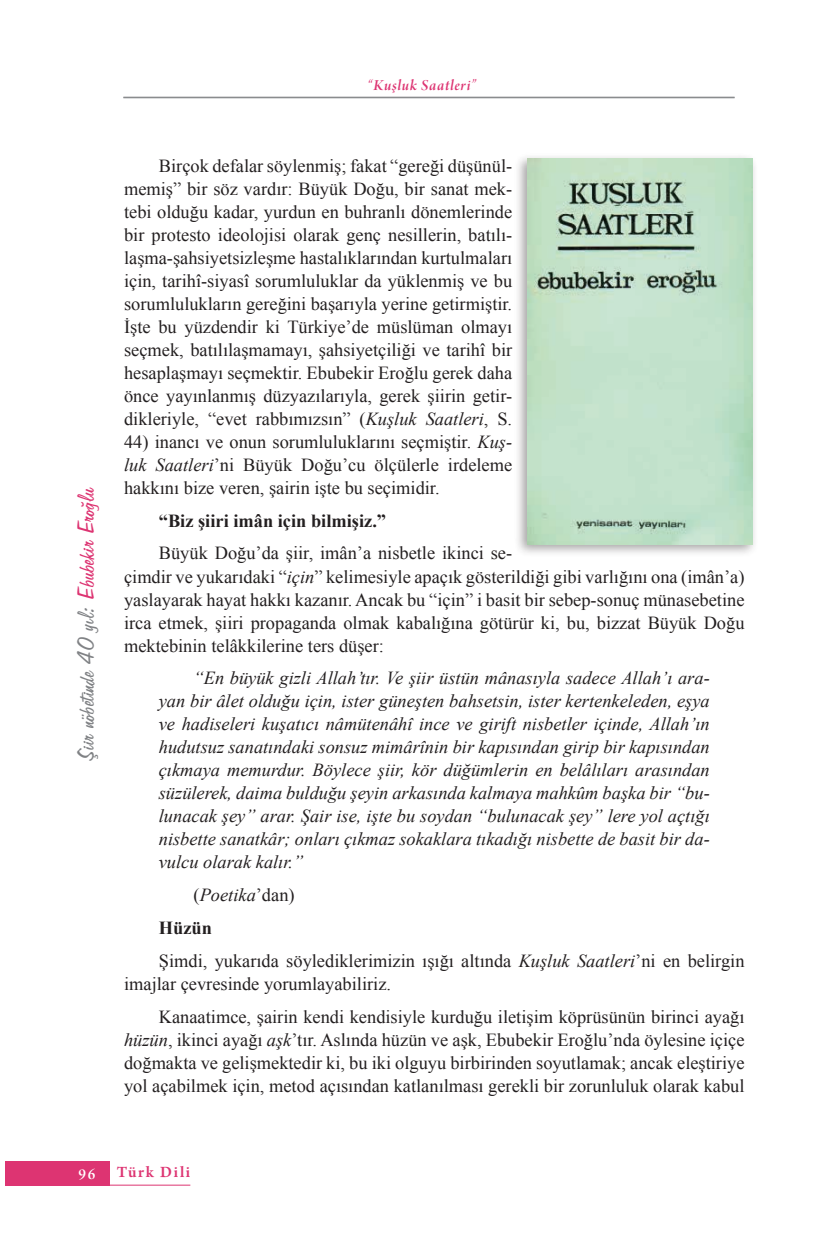
<style>
.page{position:relative;width:819px;height:1241px;background:#fff}
.page>*{position:absolute;margin:0;border:0;box-sizing:border-box;transform-origin:0 0}
.t1{font:26.25px "Freehand 575";color:#808285}
.t2{font:18.38px/22.9px "Times New Roman";color:#231f20;text-align:justify}
.t3{font:italic 18.38px/22.9px "Times New Roman";color:#231f20;text-align:justify}
.t4{font:700 18.38px "Times New Roman";color:#231f20}
.t5{font:600 16.62px "Arno Pro";letter-spacing:.1em;color:#dd3472}
.t6{font:16.1px "Arno Pro Smbd Italic Display";letter-spacing:.05em;color:#dd3472}
.t7{font:16.1px "Arno Pro Smbd Display";color:#fff}
.s1{color:#dd3472}
.s2{font-style:italic}
.s3{font-weight:700}
</style>
<div class="page">
<hr style="left:123px;top:97px;width:611px;height:1px;background:#808285">
<div style="left:5px;top:1160px;width:104px;height:25px;background:#dd3472"></div>
<hr style="left:109px;top:1184px;width:81px;height:1px;background:#dd3472">
<div style="left:514px;top:153px;width:244px;height:404px;background:#231f20;opacity:.41"></div>
<img style="left:527px;top:159px;width:225px;height:385px">
<p class="t6" style="left:367px;top:77px;width:110px">“Kuşluk Saatleri”</p>
<h1 class="t1" style="left:72px;top:759px;width:274px;rotate:-90deg">Şiir nöbetinde 40 yıl: <span class="s1">Ebubekir Eroğlu</span></h1>
<p class="t2" style="left:124px;top:154px;width:389px;text-indent:35px">Birçok defalar söylenmiş; fakat “gereği düşünül&shy;memiş” bir söz vardır: Büyük Doğu, bir sanat mek&shy;tebi olduğu kadar, yurdun en buhranlı dönemlerinde bir protesto ideolojisi olarak genç nesillerin, batılı&shy;laşma-şahsiyetsizleşme hastalıklarından kurtulmaları için, tarihî-siyasî sorumluluklar da yüklenmiş ve bu sorumlulukların gereğini başarıyla yerine getirmiştir.<br>İşte bu yüzdendir ki Türkiye’de müslüman olmayı seçmek, batılılaşmamayı, şahsiyetçiliği ve tarihî bir hesaplaşmayı seçmektir. Ebubekir Eroğlu gerek daha önce yayınlanmış düzyazılarıyla, gerek şiirin getir&shy;dikleriyle, “evet rabbımızsın” (<span class="s2">Kuşluk Saatleri</span>, S.</p>
<p class="t2" style="left:124px;top:429px;width:389px">44) inancı ve onun sorumluluklarını seçmiştir. <span class="s2">Kuş&shy;luk Saatleri</span>’ni Büyük Doğu’cu ölçülerle irdeleme hakkını bize veren, şairin işte bu seçimidir.</p>
<p class="t4" style="left:159px;top:507px;width:229px">“Biz şiiri imân için bilmişiz.”</p>
<p class="t2" style="left:124px;top:541px;width:622px;text-align:left;text-indent:35px">Büyük Doğu’da şiir, imân’a nisbetle ikinci se-<br>çimdir ve yukarıdaki “<span class="s2">için</span>” kelimesiyle apaçık gösterildiği gibi varlığını ona (imân’a) yaslayarak hayat hakkı kazanır. Ancak bu “için” i basit bir sebep-sonuç münasebetine irca etmek, şiiri propaganda olmak kabalığına götürür ki, bu, bizzat Büyük Doğu mektebinin telâkkilerine ters düşer:</p>
<p class="t3" style="left:159px;top:666px;width:552px;text-indent:35px">“En büyük gizli Allah’tır. Ve şiir üstün mânasıyla sadece Allah’ı ara&shy;yan bir âlet olduğu için, ister güneşten bahsetsin, ister kertenkeleden, eşya ve hadiseleri kuşatıcı nâmütenâhî ince ve girift nisbetler içinde, Allah’ın hudutsuz sanatındaki sonsuz mimârînin bir kapısından girip bir kapısından çıkmaya memurdur. Böylece şiir, kör düğümlerin en belâlıları arasından süzülerek, daima bulduğu şeyin arkasında kalmaya mahkûm başka bir “bu&shy;lunacak şey” arar. Şair ise, işte bu soydan “bulunacak şey” lere yol açtığı nisbette sanatkâr; onları çıkmaz sokaklara tıkadığı nisbette de basit bir da&shy;vulcu olarak kalır.”</p>
<p class="t2" style="left:159px;top:878px;width:587px;line-height:32.9px;text-align:left;text-indent:35px">(<span class="s2">Poetika</span>’dan)<br><span class="s3">Hüzün<br></span>Şimdi, yukarıda söylediklerimizin ışığı altında <span class="s2">Kuşluk Saatleri</span>’ni en belirgin</p>
<p class="t2" style="left:159px;top:967px;width:587px;line-height:32.9px;text-indent:-35px">imajlar çevresinde yorumlayabiliriz.<br>Kanaatimce, şairin kendi kendisiyle kurduğu iletişim köprüsünün birinci ayağı</p>
<p class="t2" style="left:124px;top:1028px;width:622px"><span class="s2">hüzün</span>, ikinci ayağı <span class="s2">aşk</span>’tır. Aslında hüzün ve aşk, Ebubekir Eroğlu’nda öylesine içiçe doğmakta ve gelişmektedir ki, bu iki olguyu birbirinden soyutlamak; ancak eleştiriye yol açabilmek için, metod açısından katlanılması gerekli bir zorunluluk olarak kabul</p>
<p class="t7" style="left:79px;top:1164px;width:18px">96</p>
<p class="t5" style="left:117px;top:1162px;width:75px">Türk Dili</p>
</div>
